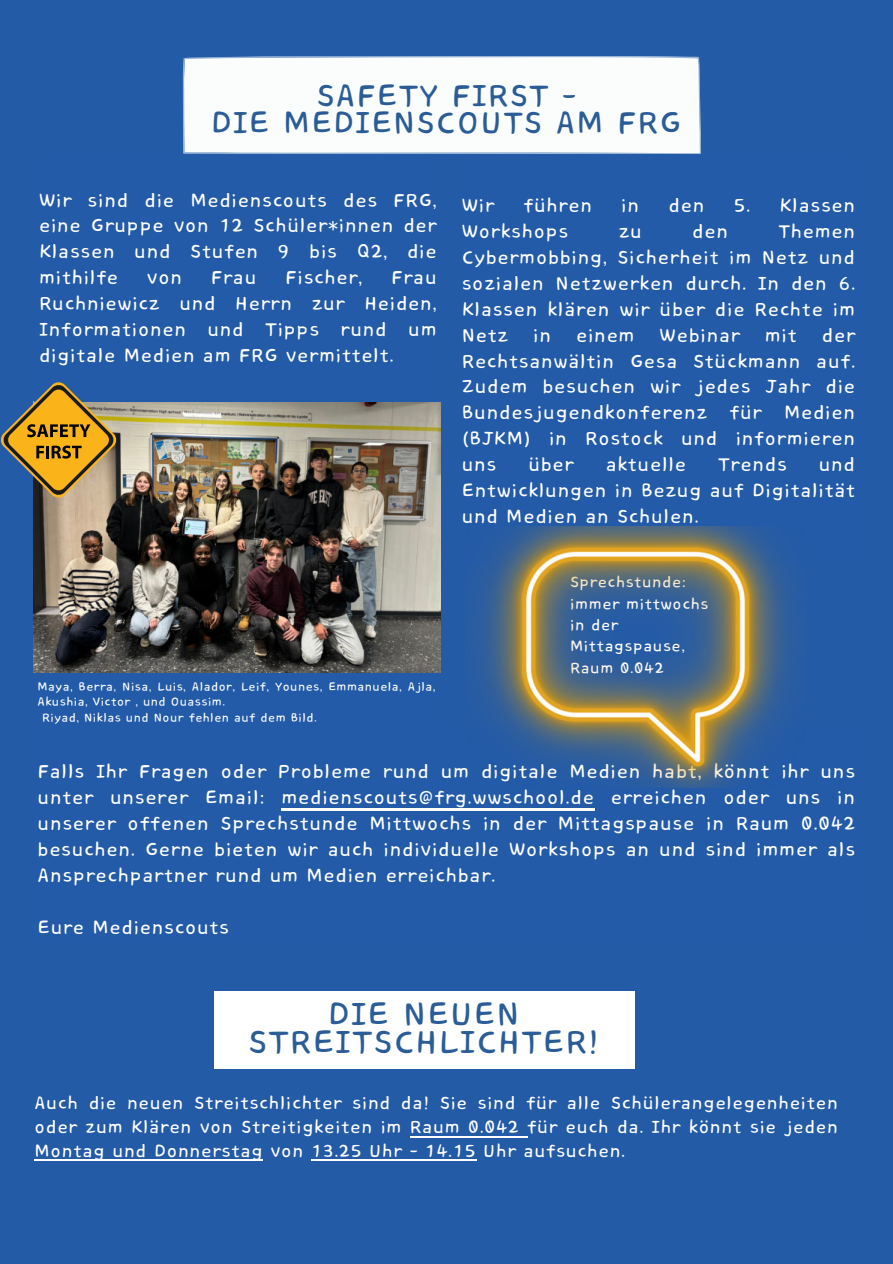
<style>
.page{position:relative;width:893px;height:1264px;background:#fff}
.page>*{position:absolute;margin:0;border:0;box-sizing:border-box;transform-origin:0 0}
.t1{font:41.4px "Core Bandi Face";color:#2a5c97}
.t2{font:39.75px "Core Bandi Face";color:#2a5c97}
.t3{font:24px/25.8px "Core Bandi Face";color:#fff;text-align:justify}
.t4{font:22.5px/23.7px "Core Bandi Face";color:#fff;text-align:justify}
.t5{font:19.5px/21.3px "Core Bandi Face";color:#fff}
.t6{font:15px "Core Bandi Face";color:#fff}
</style>
<div class="page">
<div style="left:0;top:0;width:892px;height:1263px;background:#245ba7"></div>
<div style="left:183px;top:56px;width:518px;height:98px;background:#fbfdfd"></div>
<hr style="left:281px;top:808px;width:313px;height:2px;background:#fff">
<img style="left:33px;top:402px;width:407px;height:271px">
<svg style="left:1px;top:382px;width:116px;height:116px"></svg>
<img style="left:481px;top:526px;width:308px;height:261px">
<div style="left:214px;top:991px;width:420px;height:77px;background:#fff"></div>
<hr style="left:410px;top:1136px;width:117px;height:1px;background:#fff">
<hr style="left:35px;top:1159px;width:228px;height:1px;background:#fff">
<hr style="left:311px;top:1159px;width:165px;height:1px;background:#fff">
<h2 class="t2" style="left:316px;top:75px;width:262px">SAFETY FIRST -</h2>
<h2 class="t2" style="left:211px;top:103px;width:473px">DIE MEDIENSCOUTS AM FRG</h2>
<p class="t3" style="left:39px;top:188px;width:400px">Wir sind die Medienscouts des FRG, eine Gruppe von 12 Schüler*innen der Klassen und Stufen 9 bis Q2, die mithilfe von Frau Fischer, Frau Ruchniewicz und Herrn zur Heiden, Informationen und Tipps rund um digitale Medien am FRG vermittelt.</p>
<p class="t3" style="left:462px;top:193px;width:395px">Wir führen in den 5. Klassen<br>Workshops</p>
<p class="t3" style="left:462px;top:219px;width:395px;text-indent:316px">Themen Cybermobbing, Sicherheit im Netz und sozialen Netzwerken durch. In den 6.<br>Klassen klären wir über die Rechte im Netz in einem Webinar mit der Rechtsanwältin Gesa Stückmann auf.<br>Zudem besuchen wir jedes Jahr die Bundesjugendkonferenz für Medien (BJKM) in Rostock und informieren uns</p>
<p class="t3" style="left:618px;top:219px;width:25px">zu</p>
<p class="t3" style="left:692px;top:219px;width:38px">den</p>
<p class="t3" style="left:528px;top:452px;width:47px">über</p>
<p class="t3" style="left:605px;top:452px;width:83px">aktuelle</p>
<p class="t3" style="left:718px;top:452px;width:71px">Trends</p>
<p class="t3" style="left:462px;top:452px;width:395px;text-indent:357px">und Entwicklungen in Bezug auf Digitalität und Medien an Schulen.</p>
<p class="t6" style="left:38px;top:678px;width:400px">Maya, Berra, Nisa, Luis, Alador, Leif, Younes, Emmanuela, Ajla,</p>
<p class="t6" style="left:38px;top:694px;width:189px">Akushia, Victor , und Ouassim.</p>
<p class="t6" style="left:42px;top:710px;width:276px">Riyad, Niklas und Nour fehlen auf dem Bild.</p>
<p class="t5" style="left:570px;top:572px;width:140px">Sprechstunde: immer mittwochs in der<br>Mittagspause,<br>Raum 0.042</p>
<p class="t3" style="left:38px;top:759px;width:819px">Falls Ihr Fragen oder Probleme rund um digitale Medien habt, könnt ihr uns unter unserer Email: medienscouts@frg.wwschool.de erreichen oder uns in unserer offenen Sprechstunde Mittwochs in der Mittagspause in Raum 0.042 besuchen. Gerne bieten wir auch individuelle Workshops an und sind immer als Ansprechpartner rund um Medien erreichbar.</p>
<p class="t3" style="left:38px;top:915px;width:194px">Eure Medienscouts</p>
<h1 class="t1" style="left:327px;top:993px;width:195px">DIE NEUEN</h1>
<h1 class="t1" style="left:248px;top:1021px;width:353px">STREITSCHLICHTER!</h1>
<p class="t4" style="left:35px;top:1092px;width:805px">Auch die neuen Streitschlichter sind da! Sie sind für alle Schülerangelegenheiten oder zum Klären von Streitigkeiten im Raum 0.042 für euch da. Ihr könnt sie jeden Montag und Donnerstag von 13.25 Uhr - 14.15 Uhr aufsuchen.</p>
</div>
